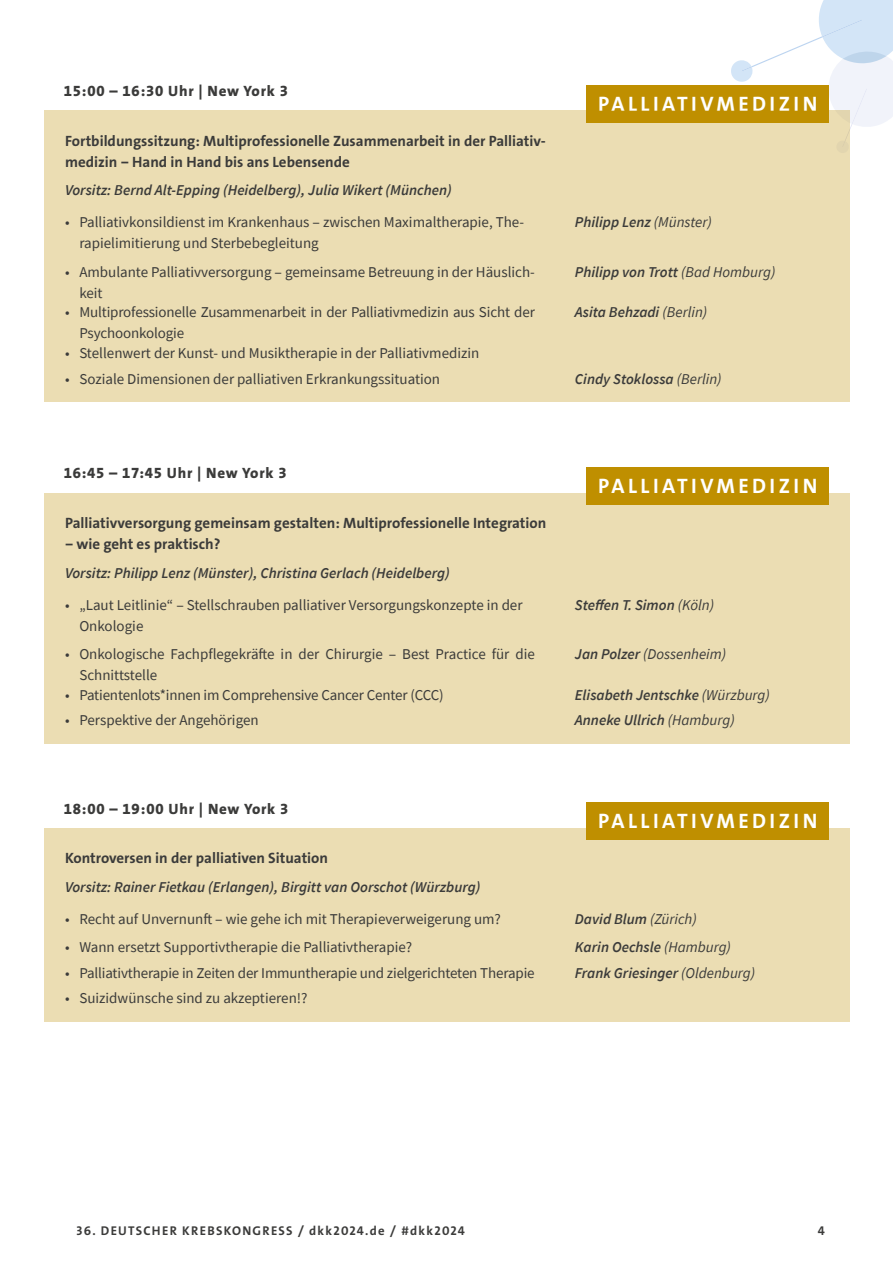
<style>
.page{position:relative;width:893px;height:1263px;background:#fff}
.page>*{position:absolute;margin:0;border:0;box-sizing:border-box;transform-origin:0 0}
.t1{font:21px "The Sans LP7 Bld";letter-spacing:.165em;color:#fff}
.t2{font:15px/21px "Source Sans Pro";color:#3b3b3a}
.t3{font:italic 600 15px "Source Sans Pro";color:#3b3b3a}
.t4{font:15px/21px "The Sans LP7 Bld";color:#3b3b3a}
.t5{font:15px "The Sans LP8 Ex Bld";letter-spacing:.05em;color:#3b3b3a}
.t6{font:italic 15px "Source Sans Pro";color:#3b3b3a}
.t7{font:12.75px "The Sans LP7 Bld";letter-spacing:.1em;color:#3b3b3a}
.s1{font-weight:400}
.s2{font-weight:600}
</style>
<div class="page">
<svg style="left:731px;top:0;width:162px;height:154px"></svg>
<div style="left:587px;top:85px;width:242px;height:37px;background:#bf8f00"></div>
<div style="left:44px;top:111px;width:805px;height:291px;background:#ebddb3"></div>
<div style="left:587px;top:467px;width:242px;height:37px;background:#bf8f00"></div>
<div style="left:44px;top:493px;width:805px;height:251px;background:#ebddb3"></div>
<div style="left:587px;top:802px;width:242px;height:37px;background:#bf8f00"></div>
<div style="left:44px;top:828px;width:805px;height:193px;background:#ebddb3"></div>
<p class="t5" style="left:64px;top:81px;width:226px">15:00 – 16:30 Uhr | New York 3</p>
<h1 class="t1" style="left:598px;top:90px;width:221px">PALLIATIVMEDIZIN</h1>
<p class="t4" style="left:65px;top:131px;width:482px">Fortbildungssitzung: Multiprofessionelle Zusammenarbeit in der Palliativ&shy;medizin ‒ Hand in Hand bis ans Lebensende</p>
<p class="t3" style="left:65px;top:180px;width:388px">Vorsitz: Bernd Alt-Epping (Heidelberg), Julia Wikert (München)</p>
<p class="t2" style="left:79px;top:212px;width:446px;text-indent:-14px">• Palliativkonsildienst im Krankenhaus ‒ zwischen Maximaltherapie, The&shy;rapielimitierung und Sterbebegleitung</p>
<p class="t3" style="left:575px;top:212px;width:139px">Philipp Lenz <span class="s1">(Münster)</span></p>
<p class="t2" style="left:79px;top:261px;width:457px;text-indent:-14px">• Ambulante Palliativversorgung ‒ gemeinsame Betreuung in der Häuslich&shy;keit</p>
<p class="t3" style="left:575px;top:262px;width:202px">Philipp von Trott <span class="s1">(Bad Homburg)</span></p>
<p class="t2" style="left:79px;top:302px;width:457px;text-indent:-14px">• Multiprofessionelle Zusammenarbeit in der Palliativmedizin aus Sicht der<br>Psychoonkologie</p>
<p class="t3" style="left:575px;top:303px;width:134px">Asita Behzadi <span class="s1">(Berlin)</span></p>
<p class="t2" style="left:65px;top:343px;width:416px">• Stellenwert der Kunst- und Musiktherapie in der Palliativmedizin</p>
<p class="t2" style="left:65px;top:368px;width:377px">• Soziale Dimensionen der palliativen Erkrankungssituation</p>
<p class="t3" style="left:575px;top:369px;width:148px">Cindy Stoklossa <span class="s1">(Berlin)</span></p>
<p class="t5" style="left:64px;top:464px;width:224px">16:45 – 17:45 Uhr | New York 3</p>
<h1 class="t1" style="left:598px;top:472px;width:221px">PALLIATIVMEDIZIN</h1>
<p class="t4" style="left:65px;top:513px;width:483px">Palliativversorgung gemeinsam gestalten: Multiprofessionelle Integration ‒ wie geht es praktisch?</p>
<p class="t3" style="left:65px;top:563px;width:386px">Vorsitz: Philipp Lenz (Münster), Christina Gerlach (Heidelberg)</p>
<p class="t2" style="left:79px;top:594px;width:445px;text-indent:-14px">• „Laut Leitlinie“ ‒ Stellschrauben palliativer Versorgungskonzepte in der<br>Onkologie</p>
<p class="t3" style="left:575px;top:595px;width:141px">Steffen T. Simon <span class="s1">(Köln)</span></p>
<p class="t2" style="left:79px;top:643px;width:457px;text-indent:-14px">• Onkologische Fachpflegekräfte in der Chirurgie ‒ Best Practice für die<br>Schnittstelle</p>
<p class="t6" style="left:575px;top:644px;width:153px"><span class="s2">Jan Polzer</span> (Dossenheim)</p>
<p class="t2" style="left:65px;top:684px;width:380px">• Patientenlots*innen im Comprehensive Cancer Center (CCC)</p>
<p class="t3" style="left:575px;top:685px;width:197px">Elisabeth Jentschke <span class="s1">(Würzburg)</span></p>
<p class="t2" style="left:65px;top:710px;width:195px">• Perspektive der Angehörigen</p>
<p class="t3" style="left:575px;top:710px;width:161px">Anneke Ullrich <span class="s1">(Hamburg)</span></p>
<p class="t5" style="left:64px;top:799px;width:226px">18:00 – 19:00 Uhr | New York 3</p>
<h1 class="t1" style="left:598px;top:807px;width:221px">PALLIATIVMEDIZIN</h1>
<p class="t4" style="left:65px;top:848px;width:265px">Kontroversen in der palliativen Situation</p>
<p class="t3" style="left:65px;top:877px;width:417px">Vorsitz: Rainer Fietkau (Erlangen), Birgitt van Oorschot (Würzburg)</p>
<p class="t2" style="left:65px;top:908px;width:437px">• Recht auf Unvernunft ‒ wie gehe ich mit Therapieverweigerung um?</p>
<p class="t3" style="left:575px;top:909px;width:123px">David Blum <span class="s1">(Zürich)</span></p>
<p class="t2" style="left:65px;top:936px;width:349px">• Wann ersetzt Supportivtherapie die Palliativtherapie?</p>
<p class="t3" style="left:575px;top:937px;width:158px">Karin Oechsle <span class="s1">(Hamburg)</span></p>
<p class="t2" style="left:65px;top:962px;width:471px">• Palliativtherapie in Zeiten der Immuntherapie und zielgerichteten Therapie</p>
<p class="t3" style="left:575px;top:963px;width:182px">Frank Griesinger <span class="s1">(Oldenburg)</span></p>
<p class="t2" style="left:65px;top:987px;width:244px">• Suizidwünsche sind zu akzeptieren!?</p>
<p class="t7" style="left:77px;top:1223px;width:390px">36. DEUTSCHER KREBSKONGRESS / dkk2024.de / #dkk2024</p>
<p class="t7" style="left:818px;top:1223px;width:9px">4</p>
</div>
